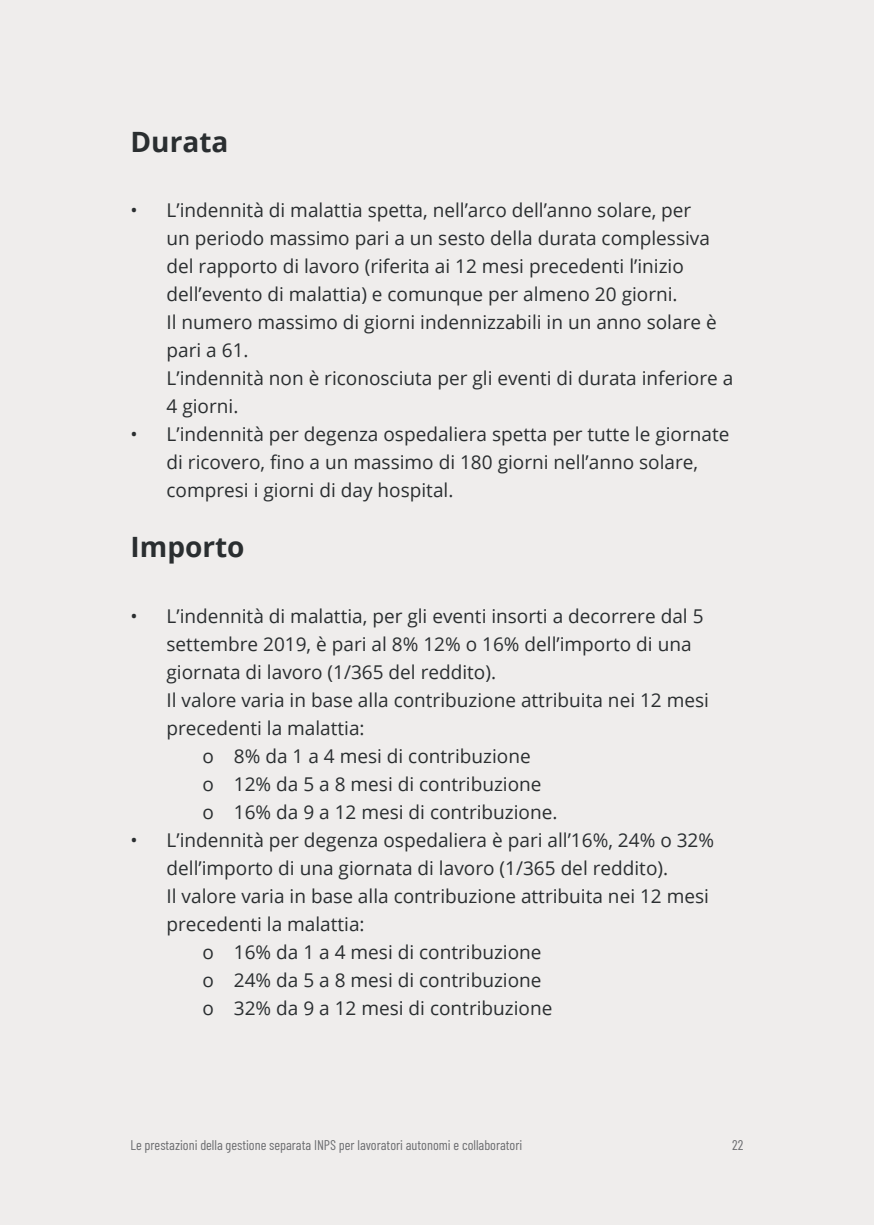
<style>
.page{position:relative;width:874px;height:1225px;background:#fff}
.page>*{position:absolute;margin:0;border:0;box-sizing:border-box;transform-origin:0 0}
.t1{font:700 28px "Open Sans";color:#2a2e30}
.t2{font:19px/28px "Open Sans";color:#2a2e30}
.t3{font:14px "Barlow Condensed";color:#6c6d70}
</style>
<div class="page">
<div style="left:0;top:0;width:873px;height:1225px;background:#efedec"></div>
<p class="t1" style="left:130px;top:122px;width:99px">Durata</p>
<p class="t2" style="left:166px;top:196px;width:568px;text-indent:-36px">• L’indennità di malattia spetta, nell’arco dell’anno solare, per<br>un periodo massimo pari a un sesto della durata complessiva del rapporto di lavoro (riferita ai 12 mesi precedenti l’inizio dell’evento di malattia) e comunque per almeno 20 giorni.<br>Il numero massimo di giorni indennizzabili in un anno solare è pari a 61.<br>L’indennità non è riconosciuta per gli eventi di durata inferiore a 4 giorni.</p>
<p class="t2" style="left:166px;top:420px;width:564px;text-indent:-36px">• L’indennità per degenza ospedaliera spetta per tutte le giornate di ricovero, fino a un massimo di 180 giorni nell’anno solare, compresi i giorni di day hospital.</p>
<p class="t1" style="left:130px;top:527px;width:116px">Importo</p>
<p class="t2" style="left:130px;top:601px;width:574px">• L’indennità di malattia, per gli eventi insorti a decorrere dal 5</p>
<p class="t2" style="left:166px;top:629px;width:526px">settembre 2019, è pari al 8% 12% o 16% dell’importo di una</p>
<p class="t2" style="left:166px;top:657px;width:331px">giornata di lavoro (1/365 del reddito).</p>
<p class="t2" style="left:166px;top:685px;width:543px">Il valore varia in base alla contribuzione attribuita nei 12 mesi</p>
<p class="t2" style="left:166px;top:713px;width:199px">precedenti la malattia:</p>
<p class="t2" style="left:202px;top:741px;width:329px">o 8% da 1 a 4 mesi di contribuzione</p>
<p class="t2" style="left:202px;top:769px;width:340px">o 12% da 5 a 8 mesi di contribuzione</p>
<p class="t2" style="left:202px;top:797px;width:356px">o 16% da 9 a 12 mesi di contribuzione.</p>
<p class="t2" style="left:130px;top:825px;width:585px">• L’indennità per degenza ospedaliera è pari all’16%, 24% o 32%</p>
<p class="t2" style="left:166px;top:853px;width:503px">dell’importo di una giornata di lavoro (1/365 del reddito).</p>
<p class="t2" style="left:166px;top:881px;width:543px">Il valore varia in base alla contribuzione attribuita nei 12 mesi</p>
<p class="t2" style="left:166px;top:909px;width:199px">precedenti la malattia:</p>
<p class="t2" style="left:202px;top:937px;width:340px">o 16% da 1 a 4 mesi di contribuzione</p>
<p class="t2" style="left:202px;top:965px;width:340px">o 24% da 5 a 8 mesi di contribuzione</p>
<p class="t2" style="left:202px;top:993px;width:351px">o 32% da 9 a 12 mesi di contribuzione</p>
<p class="t3" style="left:130px;top:1136px;width:393px">Le prestazioni della gestione separata INPS per lavoratori autonomi e collaboratori</p>
<p class="t3" style="left:731px;top:1136px;width:13px">22</p>
</div>
